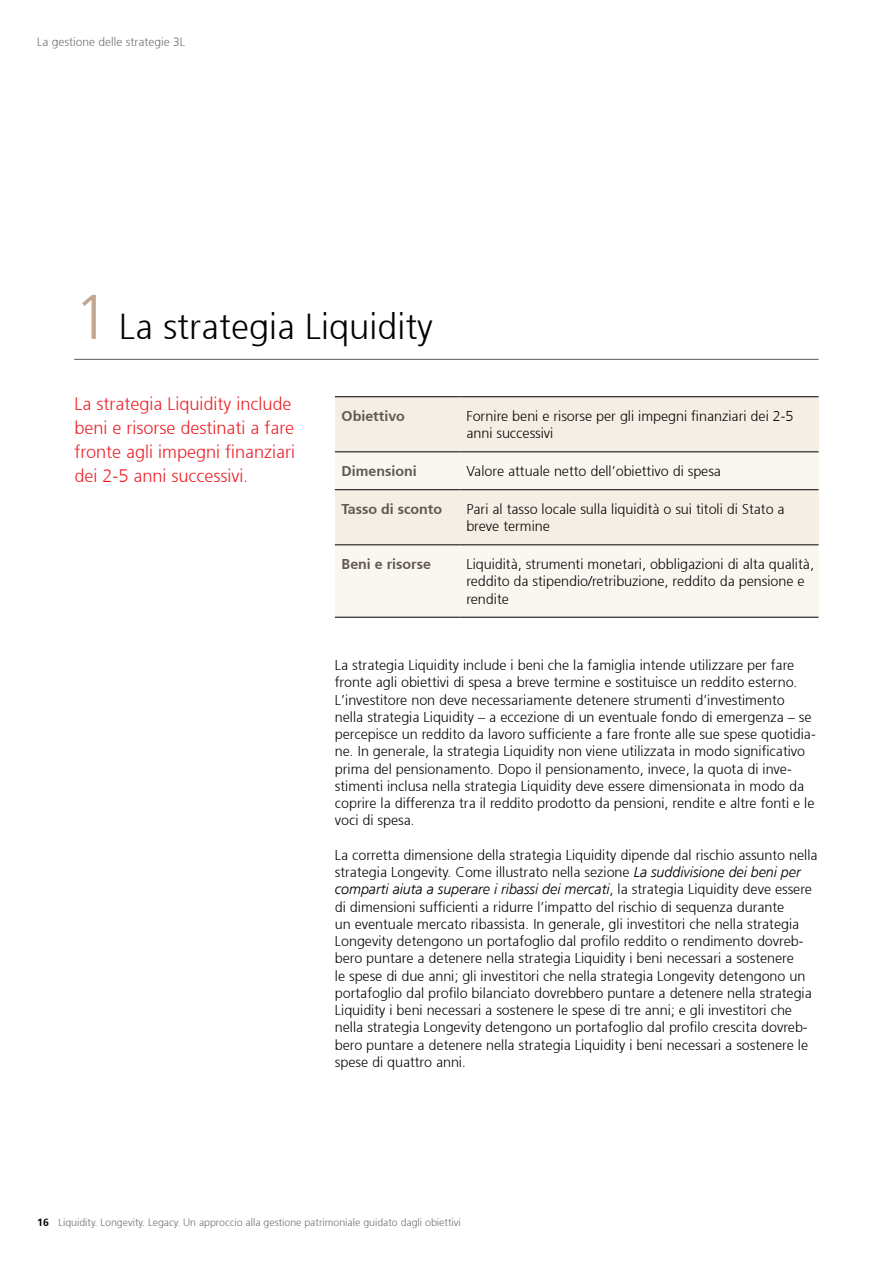
<style>
.page{position:relative;width:893px;height:1263px;background:#fff}
.page>*{position:absolute;margin:0;border:0;box-sizing:border-box;transform-origin:0 0}
.t1{font:300 36px "Frutiger 45";color:#000}
.t2{font:300 18px/24px "Frutiger 45";color:#ed1d24}
.t3{font:300 14.25px/17.2px "Frutiger 45";color:#000}
.t4{font:300 14.25px "Frutiger 45";color:#625853}
.t5{font:300 12px "Frutiger 45";color:#6d6e71}
.t6{font:300 10.5px "Frutiger 45";color:#6d6e71}
.s1{font-size:63px;color:#c4a78e}
.s2{font-style:italic}
.s3{color:#000}
</style>
<div class="page">
<div style="left:460px;top:545px;width:359px;height:72px;background:#faf7f1"></div>
<div style="left:335px;top:545px;width:125px;height:72px;background:#faf7f1"></div>
<hr style="left:335px;top:617px;width:125px;height:1px;background:#000">
<hr style="left:460px;top:617px;width:359px;height:1px;background:#000">
<div style="left:460px;top:452px;width:359px;height:38px;background:#faf7f1"></div>
<div style="left:335px;top:452px;width:125px;height:38px;background:#faf7f1"></div>
<hr style="left:74px;top:359px;width:745px;height:1px;background:#625853">
<div style="left:335px;top:397px;width:125px;height:55px;background:#f5eee4"></div>
<div style="left:460px;top:397px;width:359px;height:55px;background:#f5eee4"></div>
<hr style="left:335px;top:452px;width:125px;height:1px;background:#000">
<hr style="left:460px;top:452px;width:359px;height:1px;background:#000">
<hr style="left:335px;top:396px;width:125px;height:1px;background:#000">
<hr style="left:460px;top:396px;width:359px;height:1px;background:#000">
<div style="left:335px;top:490px;width:125px;height:55px;background:#f5eee4"></div>
<div style="left:460px;top:490px;width:359px;height:55px;background:#f5eee4"></div>
<hr style="left:335px;top:489px;width:125px;height:1px;background:#000">
<hr style="left:460px;top:489px;width:359px;height:1px;background:#000">
<hr style="left:335px;top:545px;width:125px;height:1px;background:#000">
<hr style="left:460px;top:545px;width:359px;height:1px;background:#000">
<p class="t5" style="left:37px;top:35px;width:150px">La gestione delle strategie 3L</p>
<h1 class="t1" style="left:74px;top:306px;width:361px"><span class="s1">1</span> La strategia Liquidity</h1>
<p class="t2" style="left:74px;top:392px;width:221px">La strategia Liquidity include beni e risorse destinati a fare</p>
<h4 class="t2" style="left:74px;top:440px;width:222px">fronte agli impegni finanziari</h4>
<h4 class="t2" style="left:74px;top:464px;width:176px">dei 2-5 anni successivi.</h4>
<p class="t4" style="left:342px;top:408px;width:65px">Obiettivo</p>
<p class="t3" style="left:466px;top:407px;width:329px">Fornire beni e risorse per gli impegni finanziari dei 2-5 anni successivi</p>
<p class="t4" style="left:342px;top:463px;width:77px">Dimensioni</p>
<p class="t3" style="left:466px;top:463px;width:256px">Valore attuale netto dell’obiettivo di spesa</p>
<p class="t4" style="left:342px;top:500px;width:102px">Tasso di sconto</p>
<p class="t3" style="left:466px;top:500px;width:320px">Pari al tasso locale sulla liquidità o sui titoli di Stato a breve termine</p>
<p class="t4" style="left:342px;top:556px;width:91px">Beni e risorse</p>
<p class="t3" style="left:466px;top:556px;width:349px">Liquidità, strumenti monetari, obbligazioni di alta qualità, reddito da stipendio/retribuzione, reddito da pensione e rendite</p>
<p class="t3" style="left:335px;top:656px;width:482px">La strategia Liquidity include i beni che la famiglia intende utilizzare per fare fronte agli obiettivi di spesa a breve termine e sostituisce un reddito esterno.<br>L’investitore non deve necessariamente detenere strumenti d’investimento nella strategia Liquidity – a eccezione di un eventuale fondo di emergenza – se percepisce un reddito da lavoro sufficiente a fare fronte alle sue spese quotidia&shy;ne. In generale, la strategia Liquidity non viene utilizzata in modo significativo</p>
<p class="t3" style="left:335px;top:760px;width:471px">prima del pensionamento. Dopo il pensionamento, invece, la quota di inve&shy;stimenti inclusa nella strategia Liquidity deve essere dimensionata in modo da</p>
<p class="t3" style="left:335px;top:794px;width:481px">coprire la differenza tra il reddito prodotto da pensioni, rendite e altre fonti e le</p>
<p class="t3" style="left:335px;top:812px;width:81px">voci di spesa.</p>
<p class="t3" style="left:335px;top:846px;width:484px">La corretta dimensione della strategia Liquidity dipende dal rischio assunto nella strategia Longevity. Come illustrato nella sezione <span class="s2">La suddivisione dei beni per comparti aiuta a superare i ribassi dei mercati</span>, la strategia Liquidity deve essere</p>
<p class="t3" style="left:335px;top:898px;width:451px">di dimensioni sufficienti a ridurre l’impatto del rischio di sequenza durante</p>
<p class="t3" style="left:335px;top:915px;width:470px">un eventuale mercato ribassista. In generale, gli investitori che nella strategia<br>Longevity detengono un portafoglio dal profilo reddito o rendimento dovreb&shy;bero puntare a detenere nella strategia Liquidity i beni necessari a sostenere</p>
<p class="t3" style="left:335px;top:967px;width:479px">le spese di due anni; gli investitori che nella strategia Longevity detengono un portafoglio dal profilo bilanciato dovrebbero puntare a detenere nella strategia Liquidity i beni necessari a sostenere le spese di tre anni; e gli investitori che nella strategia Longevity detengono un portafoglio dal profilo crescita dovreb&shy;bero puntare a detenere nella strategia Liquidity i beni necessari a sostenere le spese di quattro anni.</p>
<p class="t6" style="left:37px;top:1216px;width:425px"><span class="s3">16</span> Liquidity. Longevity. Legacy. Un approccio alla gestione patrimoniale guidato dagli obiettivi</p>
</div>
